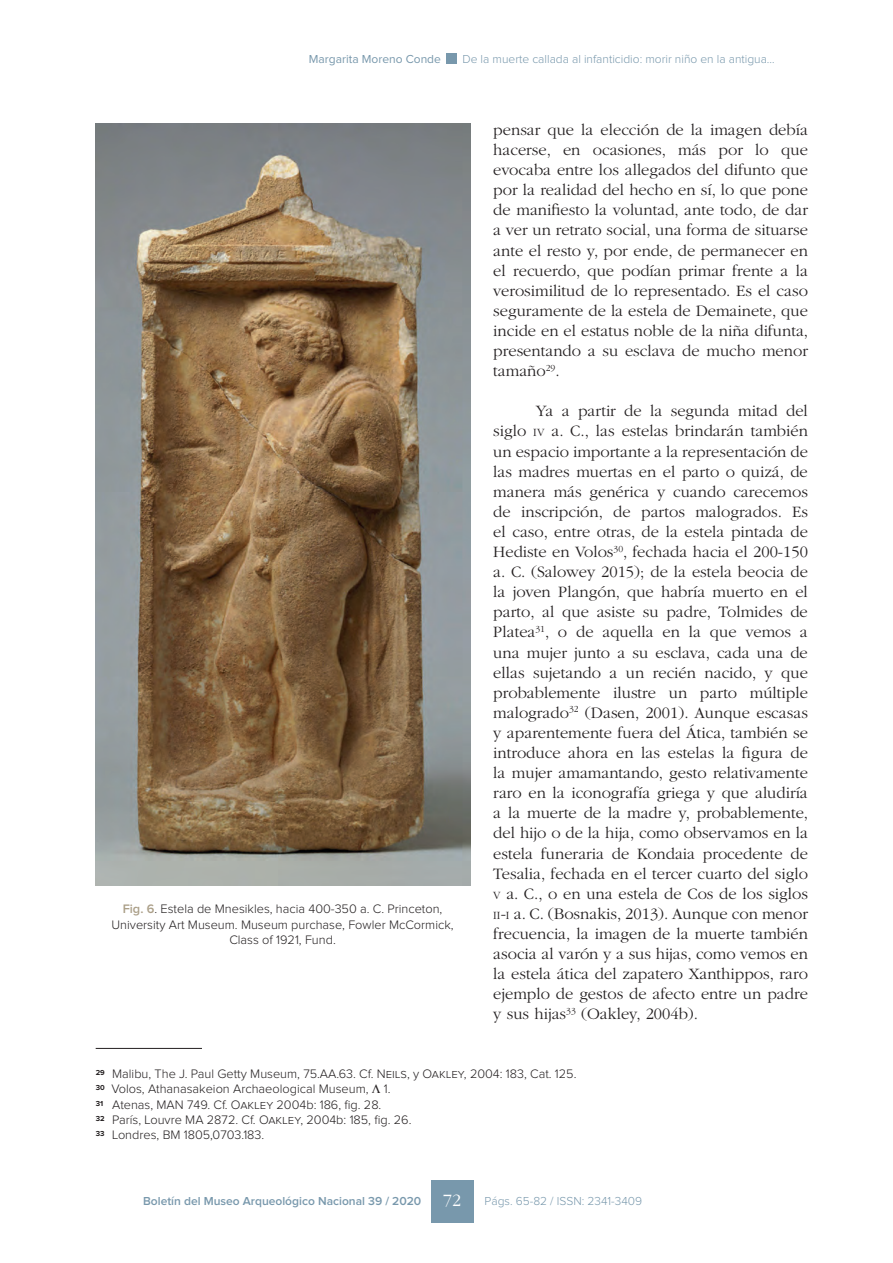
<style>
.page{position:relative;width:893px;height:1263px;background:#fff}
.page>*{position:absolute;margin:0;border:0;box-sizing:border-box;transform-origin:0 0}
.t1{font:300 18px "ITC Garamond Std";color:#fff}
.t2{font:300 16.5px/20.1px "ITC Garamond Std";color:#231f20;text-align:justify}
.Footnote_text{font:300 12.75px/15.8px "Proxima Nova";color:#231f20;text-align:center}
.t3{font:300 12px "Proxima Nova";color:#7898ac}
.t4{font:600 12px "Proxima Nova";color:#7898ac}
.t5{font:12px "Proxima Nova";color:#7898ac}
.s1{font-weight:600;color:#ab9f88}
.s2{font-size:11.55px}
.s3{font-style:inherit}
</style>
<div class="page">
<div style="left:431px;top:1180px;width:42px;height:43px;background:#7898ac"></div>
<div style="left:446px;top:53px;width:11px;height:11px;background:#7898ac"></div>
<hr style="left:96px;top:1048px;width:106px;height:1px;background:#231f20">
<img style="left:96px;top:124px;width:375px;height:762px">
<p class="t5" style="left:309px;top:53px;width:134px">Margarita Moreno Conde</p>
<p class="t3" style="left:462px;top:54px;width:314px">De la muerte callada al infanticidio: morir niño en la antigua…</p>
<p class="Footnote_text" style="left:112px;top:901px;width:344px"><span class="s1">Fig. 6</span>. Estela de Mnesikles, hacia 400-350 a. C. Princeton,<br>University Art Museum. Museum purchase, Fowler McCormick,<br>Class of 1921, Fund.</p>
<p class="t2" style="left:493px;top:120px;width:316px">pensar que la elección de la imagen debía hacerse, en ocasiones, más por lo que evocaba entre los allegados del difunto que por la realidad del hecho en sí, lo que pone de manifiesto la voluntad, ante todo, de dar a ver un retrato social, una forma de situarse ante el resto y, por ende, de permanecer en el recuerdo, que podían primar frente a la verosimilitud de lo representado. Es el caso seguramente de la estela de Demainete, que incide en el estatus noble de la niña difunta, presentando a su esclava de mucho menor tamaño<sup>29</sup>.</p>
<p class="t2" style="left:493px;top:401px;width:316px;text-indent:43px">Ya a partir de la segunda mitad del siglo <span class="s2">iv</span> a. C., las estelas brindarán también un espacio importante a la representación de las madres muertas en el parto o quizá, de manera más genérica y cuando carecemos de inscripción, de partos malogrados. Es el caso, entre otras, de la estela pintada de Hediste en Volos<sup>30</sup>, fechada hacia el 200-150 a. C. (Salowey 2015); de la estela beocia de la joven Plangón, que habría muerto en el parto, al que asiste su padre, Tolmides de Platea<sup>31</sup>, o de aquella en la que vemos a una mujer junto a su esclava, cada una de ellas sujetando a un recién nacido, y que probablemente ilustre un parto múltiple malogrado<sup>32</sup> (Dasen, 2001). Aunque escasas y aparentemente fuera del Ática, también se introduce ahora en las estelas la figura de la mujer amamantando, gesto relativamente raro en la iconografía griega y que aludiría a la muerte de la madre y, probablemente, del hijo o de la hija, como observamos en la estela funeraria de Kondaia procedente de Tesalia, fechada en el tercer cuarto del siglo <span class="s2">v</span> a. C., o en una estela de Cos de los siglos <span class="s2">ii</span><span class="s3">-</span><span class="s2">i</span> a. C. (Bosnakis, 2013). Aunque con menor frecuencia, la imagen de la muerte también asocia al varón y a sus hijas, como vemos en la estela ática del zapatero Xanthippos, raro ejemplo de gestos de afecto entre un padre y sus hijas<sup>33</sup> (Oakley, 2004b).</p>
<p class="Footnote_text" style="left:96px;top:1066px;width:482px"><sup>29</sup> Malibu, The J. Paul Getty Museum, 75.AA.63. Cf. Neils, y Oakley, 2004: 183, Cat. 125.</p>
<p class="Footnote_text" style="left:96px;top:1082px;width:296px"><sup>30</sup> Volos, Athanasakeion Archaeological Museum, 1.</p>
<p class="Footnote_text" style="left:96px;top:1097px;width:287px"><sup>31</sup> Atenas, MAN 749. Cf. Oakley 2004b: 186, fig. 28.</p>
<p class="Footnote_text" style="left:96px;top:1112px;width:317px"><sup>32</sup> París, Louvre MA 2872. Cf. Oakley, 2004b: 185, fig. 26.</p>
<p class="Footnote_text" style="left:96px;top:1128px;width:170px"><sup>33</sup> Londres, BM 1805,0703.183.</p>
<p class="t4" style="left:143px;top:1195px;width:280px">Boletín del Museo Arqueológico Nacional 39 / 2020</p>
<p class="t1" style="left:443px;top:1190px;width:19px">72</p>
<p class="t3" style="left:485px;top:1195px;width:159px">Págs. 65-82 / ISSN: 2341-3409</p>
</div>
